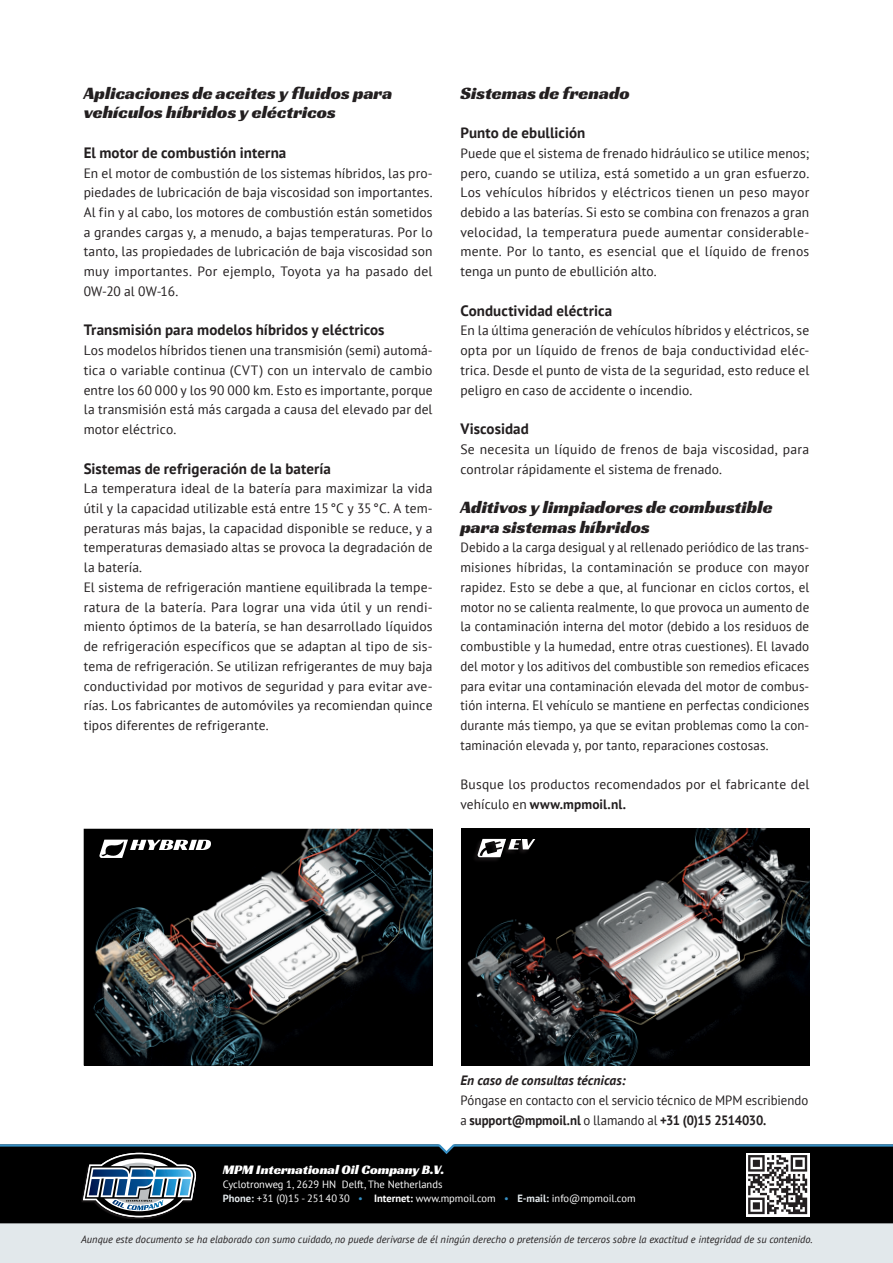
<style>
.page{position:relative;width:893px;height:1263px;background:#fff}
.page>*{position:absolute;margin:0;border:0;box-sizing:border-box;transform-origin:0 0}
.t1{font:18px/19.8px "Racing Sans One";color:#231f20}
.t2{font:700 15px "PT Sans";letter-spacing:.005em;color:#231f20}
.t3{font:13.5px/19.8px "PT Sans";letter-spacing:.01em;color:#231f20;text-align:justify}
.t4{font:13.5px "PT Sans";letter-spacing:.01em;color:#231f20;scale:.96 1}
.t5{font:13.5px/19.6px "PT Sans";letter-spacing:.01em;color:#231f20;scale:.95 1}
.t6{font:13.5px "Racing Sans One";color:#fff}
.t7{font:italic 700 13.5px "PT Sans";letter-spacing:.005em;color:#231f20}
.t8{font:italic 10.5px "PT Sans";color:#231f20}
.t9{font:10.5px "PT Sans";color:#fff}
.t10{font:10.5px "PT Sans";color:#378fc3}
.s1{font-weight:700}
.s2{font-weight:700;color:#e2e8eb}
</style>
<div class="page">
<img style="left:461px;top:829px;width:348px;height:236px">
<img style="left:84px;top:829px;width:349px;height:236px">
<svg style="left:99px;top:840px;width:112px;height:21px"></svg>
<div style="left:472px;top:839px;width:63px;height:24px;background:#231f20;opacity:.75"></div>
<svg style="left:477px;top:839px;width:58px;height:18px"></svg>
<div style="left:0;top:1219px;width:893px;height:44px;background:#e2e8eb"></div>
<div style="left:0;top:1217px;width:893px;height:6px;background:#000"></div>
<div style="left:81px;top:1153px;width:115px;height:66px;background:#231f20;opacity:.75"></div>
<svg style="left:0;top:1144px;width:893px;height:73px;background:#14191c"></svg>
<h1 class="t1" style="left:84px;top:83px;width:310px">Aplicaciones de aceites y fluidos para vehículos híbridos y eléctricos</h1>
<p class="t2" style="left:84px;top:143px;width:204px">El motor de combustión interna</p>
<p class="t3" style="left:84px;top:182px;width:350px">piedades de lubricación de baja viscosidad son importantes.</p>
<p class="t3" style="left:84px;top:163px;width:350px">En el motor de combustión de los sistemas híbridos, las pro-</p>
<p class="t3" style="left:84px;top:202px;width:350px">Al fin y al cabo, los motores de combustión están sometidos a grandes cargas a,y menudo a, bajas temperaturas. Por lo tanto, las propiedades de lubricación de baja viscosidad son muy importantes. Por ejemplo, Toyota ya ha pasado del W0 -20 al W0 -16.</p>
<p class="t2" style="left:84px;top:320px;width:302px">Transmisión para modelos híbridos y eléctricos</p>
<p class="t3" style="left:84px;top:360px;width:350px">tica o variable continua (CVT) con un intervalo de cambio</p>
<p class="t3" style="left:84px;top:340px;width:350px">Los modelos híbridos tienen una transmisión (semi) automá-</p>
<p class="t3" style="left:84px;top:380px;width:350px">entre los 60 000 y los 90 000 km. Esto es importante, porque la transmisión está más cargada a causa del elevado par del motor eléctrico.</p>
<p class="t2" style="left:84px;top:458px;width:249px">Sistemas de refrigeración de la batería</p>
<p class="t3" style="left:84px;top:478px;width:350px">La temperatura ideal de la batería para maximizar la vida</p>
<p class="t3" style="left:84px;top:518px;width:350px">peraturas más bajas la, capacidad disponible se reduce ay,</p>
<p class="t3" style="left:84px;top:498px;width:350px">útil lay capacidad utilizable está entre 15° yC 35°C A. tem-</p>
<p class="t3" style="left:84px;top:538px;width:350px">temperaturas demasiado altas se provoca la degradación de la batería.</p>
<p class="t3" style="left:84px;top:577px;width:350px">El sistema de refrigeración mantiene equilibrada la tempe-</p>
<p class="t3" style="left:84px;top:597px;width:350px">ratura de la batería. Para lograr una vida útil y un rendi-</p>
<p class="t3" style="left:84px;top:616px;width:350px">miento óptimos de la batería, se han desarrollado líquidos</p>
<p class="t3" style="left:84px;top:636px;width:350px">de refrigeración específicos que se adaptan al tipo de sis-</p>
<p class="t3" style="left:84px;top:656px;width:350px">tema de refrigeración. Se utilizan refrigerantes de muy baja</p>
<p class="t3" style="left:84px;top:676px;width:350px">conductividad por motivos de seguridad y para evitar ave-</p>
<p class="t3" style="left:84px;top:715px;width:186px">tipos diferentes de refrigerante.</p>
<p class="t3" style="left:84px;top:695px;width:350px">rías. Los fabricantes de automóviles ya recomiendan quince</p>
<h1 class="t1" style="left:460px;top:83px;width:171px">Sistemas de frenado</h1>
<p class="t2" style="left:460px;top:123px;width:126px">Punto de ebullición</p>
<p class="t3" style="left:460px;top:143px;width:350px">Puede que el sistema de frenado hidráulico se utilice menos; pero, cuando se utiliza, está sometido a un gran esfuerzo.<br>Los vehículos híbridos y eléctricos tienen un peso mayor debido a las baterías. Si esto se combina con frenazos a gran</p>
<p class="t3" style="left:460px;top:242px;width:350px">mente. Por lo tanto, es esencial que el líquido de frenos</p>
<p class="t3" style="left:460px;top:222px;width:350px">velocidad, la temperatura puede aumentar considerable-</p>
<p class="t3" style="left:460px;top:261px;width:198px">tenga un punto de ebullición alto.</p>
<p class="t2" style="left:460px;top:301px;width:153px">Conductividad eléctrica</p>
<p class="t3" style="left:460px;top:320px;width:350px">En la última generación de vehículos híbridos y eléctricos, se</p>
<p class="t3" style="left:460px;top:360px;width:350px">trica. Desde el punto de vista de la seguridad, esto reduce el</p>
<p class="t3" style="left:460px;top:340px;width:350px">opta por un líquido de frenos de baja conductividad eléc-</p>
<p class="t3" style="left:460px;top:380px;width:233px">peligro en caso de accidente o incendio.</p>
<p class="t2" style="left:460px;top:419px;width:70px">Viscosidad</p>
<p class="t3" style="left:460px;top:439px;width:350px">Se necesita un líquido de frenos de baja viscosidad, para controlar rápidamente el sistema de frenado.</p>
<h1 class="t1" style="left:460px;top:497px;width:314px">Aditivos y limpiadores de combustible para sistemas híbridos</h1>
<p class="t3" style="left:460px;top:557px;width:350px">misiones híbridas, la contaminación se produce con mayor</p>
<p class="t4" style="left:460px;top:539px;width:365px">Debido laa carga desigual y al rellenado periódico de las trans-</p>
<p class="t3" style="left:460px;top:577px;width:350px">rapidez. Esto se debe a que, al funcionar en ciclos cortos, el motor no se calienta realmente lo, que provoca un aumento de la contaminación interna del motor (debido a los residuos de combustible lay humedad, entre otras cuestiones .) El lavado del motor y los aditivos del combustible son remedios eficaces</p>
<p class="t4" style="left:460px;top:697px;width:365px">tión interna. El vehículo se mantiene en perfectas condiciones</p>
<p class="t3" style="left:460px;top:676px;width:350px">para evitar una contaminación elevada del motor de combus-</p>
<p class="t4" style="left:460px;top:717px;width:365px">durante más tiempo, ya que se evitan problemas como la con-</p>
<p class="t4" style="left:460px;top:736px;width:323px">taminación elevada ,y por tanto, reparaciones costosas.</p>
<p class="t3" style="left:460px;top:774px;width:350px">Busque los productos recomendados por el fabricante del vehículo en <span class="s1">www.mpmoil.nl.</span></p>
<p class="t6" style="left:223px;top:1161px;width:223px">MPM International Oil Company B .V.</p>
<p class="t9" style="left:342px;top:1178px;width:102px">Delft, The Netherlands</p>
<p class="t9" style="left:223px;top:1178px;width:115px">Cyclotronweg 1, 2629 HN</p>
<p class="t7" style="left:460px;top:1072px;width:167px">En caso de consultas técnicas:</p>
<p class="t5" style="left:460px;top:1090px;width:368px">Póngase en contacto con el servicio técnico de MPM escribiendo a <span class="s1">support@mpmoil.nl</span> o llamando al <span class="s1">+31 (0) 15 2514030.</span></p>
<p class="t9" style="left:223px;top:1192px;width:129px"><span class="s2">Phone:</span> +31 )0( 15 - 2514030</p>
<p class="t10" style="left:358px;top:1192px;width:6px">•</p>
<p class="t9" style="left:374px;top:1192px;width:123px"><span class="s1">Internet:</span> www.mpmoil.com</p>
<p class="t10" style="left:504px;top:1192px;width:6px">•</p>
<p class="t9" style="left:517px;top:1192px;width:120px"><span class="s2">-E mail:</span> info@mpmoil.com</p>
<p class="t8" style="left:81px;top:1233px;width:733px">Aunque este documento se ha elaborado con sumo cuidado, no puede derivarse de él ningún derecho o pretensión de terceros sobre la exactitud e integridad de su contenido.</p>
</div>
